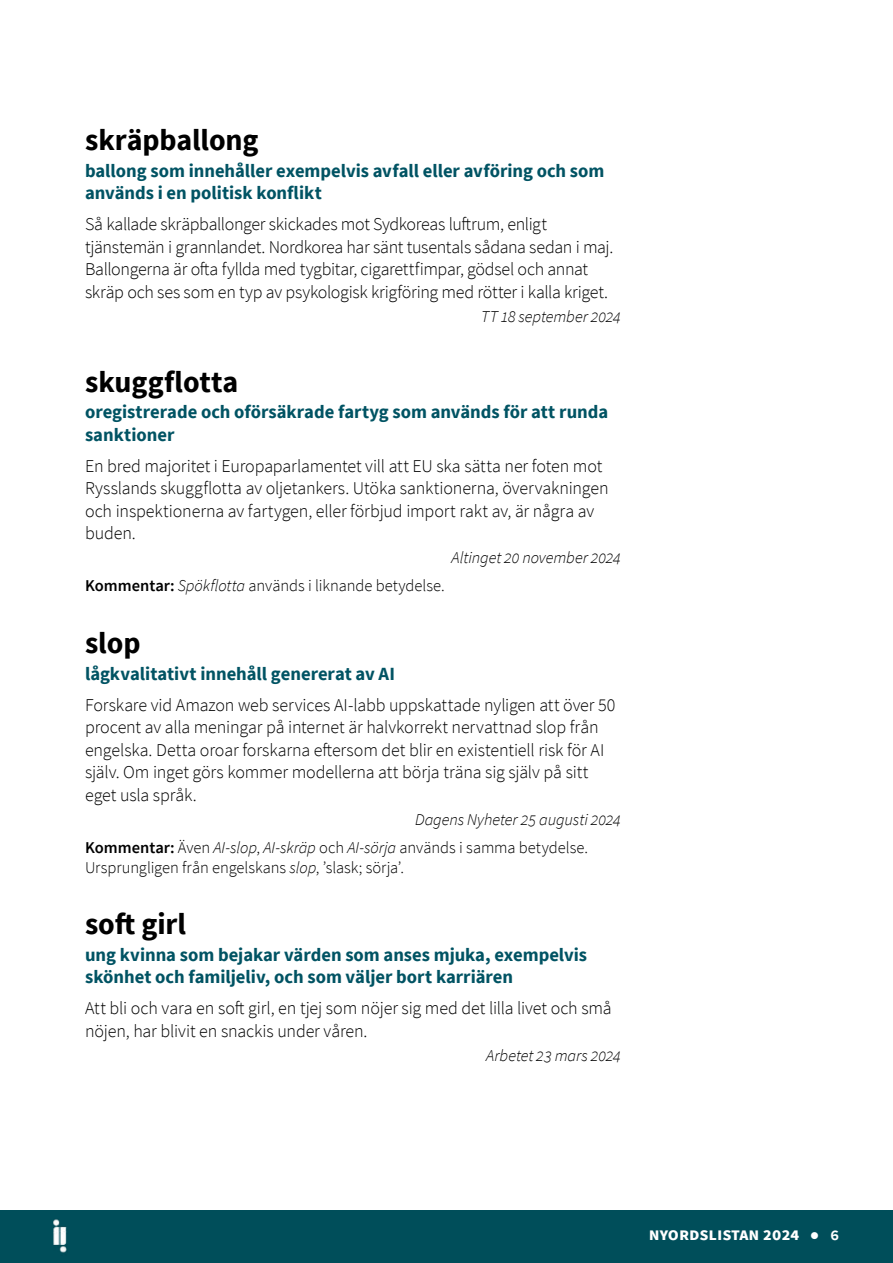
<style>
.page{position:relative;width:893px;height:1263px;background:#fff}
.page>*{position:absolute;margin:0;border:0;box-sizing:border-box;transform-origin:0 0}
.Rubrik_2{font:700 30px "Source Sans Pro";letter-spacing:-.005em;color:#000}
.Fakta_bröd_-_fet__definition{font:700 18.6px/22.5px "Source Sans Pro";color:#005363}
.Citat{font:300 18px/22.5px "Source Sans Pro";letter-spacing:-.01em;color:#000}
.t1{font:700 18px "Source Sans Pro";color:#fff}
.Fakta_bröd_-_kommentar{font:300 16.5px/19.8px "Source Sans Pro";letter-spacing:-.005em;color:#000}
.Citatkälla{font:italic 300 16.5px "Source Sans Pro";letter-spacing:-.005em;color:#000}
.s1{font-weight:600}
.s2{font-style:italic}
</style>
<div class="page">
<div style="left:0;top:1210px;width:893px;height:53px;background:#004e5a"></div>
<img style="left:53px;top:1219px;width:14px;height:34px">
<h2 class="Rubrik_2" style="left:85px;top:120px;width:175px">skräpballong</h2>
<p class="Fakta_bröd_-_fet__definition" style="left:85px;top:159px;width:521px">ballong som innehåller exempelvis avfall eller avföring och som används i en politisk konflikt</p>
<p class="Citat" style="left:85px;top:213px;width:530px">Så kallade skräpballonger skickades mot Sydkoreas luftrum, enligt tjänstemän i grannlandet. Nordkorea har sänt tusentals sådana sedan i maj.<br>Ballongerna är ofta fyllda med tygbitar, cigarettfimpar, gödsel och annat skräp och ses som en typ av psykologisk krigföring med rötter i kalla kriget.</p>
<p class="Citatkälla" style="left:481px;top:306px;width:141px">TT 18 september 2024</p>
<h2 class="Rubrik_2" style="left:85px;top:361px;width:155px">skuggflotta</h2>
<p class="Fakta_bröd_-_fet__definition" style="left:85px;top:401px;width:525px">oregistrerade och oförsäkrade fartyg som används för att runda sanktioner</p>
<p class="Citat" style="left:85px;top:455px;width:525px">En bred majoritet i Europaparlamentet vill att EU ska sätta ner foten mot Rysslands skuggflotta av oljetankers. Utöka sanktionerna, övervakningen och inspektionerna av fartygen, eller förbjud import rakt av, är några av buden.</p>
<p class="Citatkälla" style="left:452px;top:547px;width:171px">Altinget 20 november 2024</p>
<p class="Fakta_bröd_-_kommentar" style="left:85px;top:576px;width:361px"><span class="s1">Kommentar:</span> <span class="s2">Spökflotta</span> används i liknande betydelse.</p>
<h2 class="Rubrik_2" style="left:85px;top:623px;width:57px">slop</h2>
<p class="Fakta_bröd_-_fet__definition" style="left:85px;top:662px;width:311px">lågkvalitativt innehåll genererat av AI</p>
<p class="Citat" style="left:85px;top:693px;width:532px">Forskare vid Amazon web services AI-labb uppskattade nyligen att över 50 procent av alla meningar på internet är halvkorrekt nervattnad slop från engelska. Detta oroar forskarna eftersom det blir en existentiell risk för AI själv. Om inget görs kommer modellerna att börja träna sig själv på sitt eget usla språk.</p>
<p class="Citatkälla" style="left:415px;top:809px;width:207px">Dagens Nyheter 25 augusti 2024</p>
<p class="Fakta_bröd_-_kommentar" style="left:85px;top:837px;width:504px"><span class="s1">Kommentar:</span> Även <span class="s2">AI-slop</span>, <span class="s2">AI-skräp</span> och <span class="s2">AI-sörja</span> används i samma betydelse.<br>Ursprungligen från engelskans <span class="s2">slop</span>, ’slask; sörja’.</p>
<h2 class="Rubrik_2" style="left:85px;top:904px;width:102px">soft girl</h2>
<p class="Fakta_bröd_-_fet__definition" style="left:85px;top:943px;width:504px">ung kvinna som bejakar värden som anses mjuka, exempelvis skönhet och familjeliv, och som väljer bort karriären</p>
<p class="Citat" style="left:85px;top:997px;width:528px">Att bli och vara en soft girl, en tjej som nöjer sig med det lilla livet och små nöjen, har blivit en snackis under våren.</p>
<p class="Citatkälla" style="left:486px;top:1045px;width:136px">Arbetet 23 mars 2024</p>
<p class="t1" style="left:649px;top:1222px;width:192px">nyordslistan 2024 ● <span class="s1">6</span></p>
</div>
